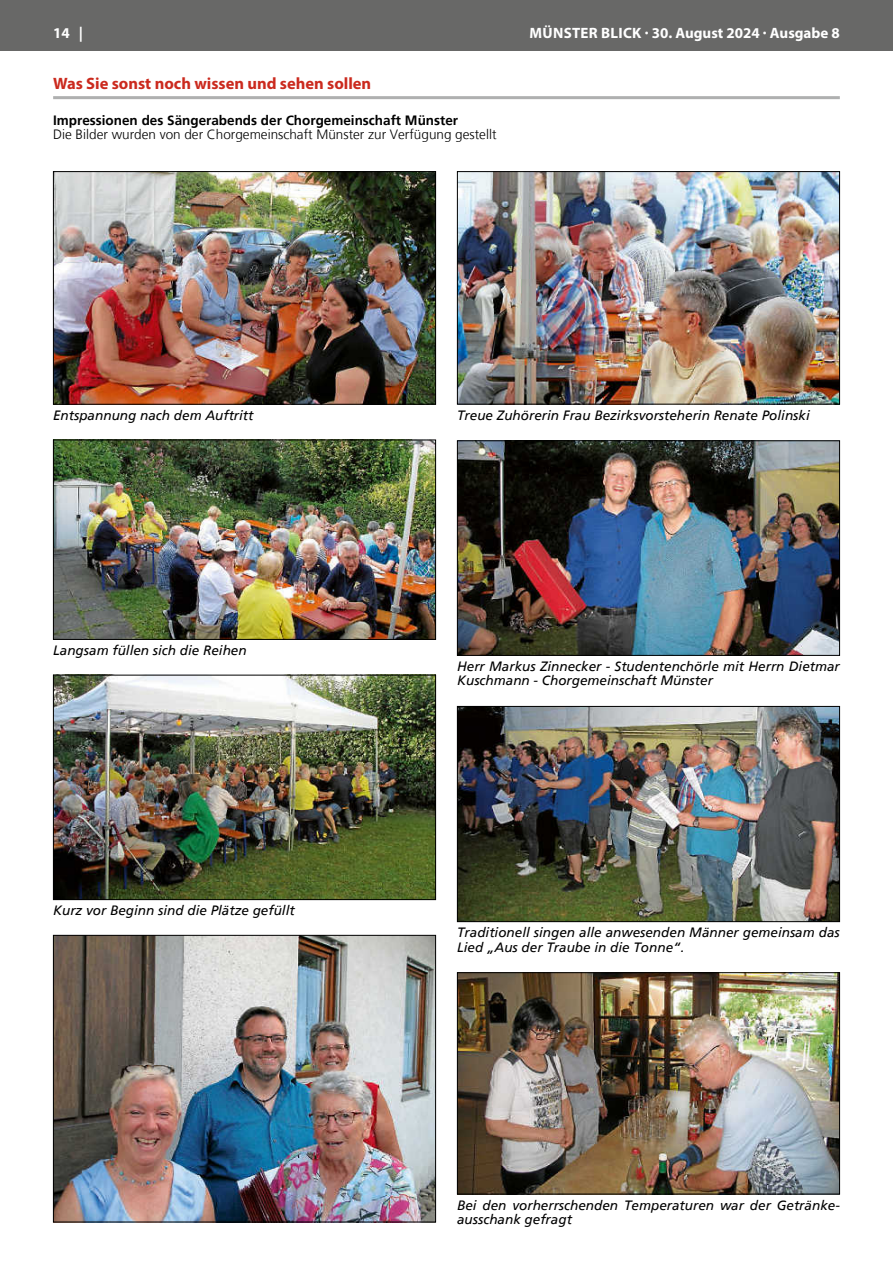
<style>
.page{position:relative;width:893px;height:1263px;background:#fff}
.page>*{position:absolute;margin:0;border:0;box-sizing:border-box;transform-origin:0 0}
.t1{font:700 16.5px "Myriad Pro";color:#cb2a1e}
.t2{font:700 15px "Myriad Pro";color:#fff}
.t3{font:italic 13.5px/14.4px "Frutiger";color:#000}
.t4{font:300 13.5px "Frutiger";color:#000}
.t5{font:700 13.5px "Frutiger";color:#000}
</style>
<div class="page">
<div style="left:0;top:0;width:893px;height:51px;background:#686867"></div>
<img style="left:55px;top:173px;width:379px;height:229px">
<div style="left:53px;top:171px;width:383px;height:233px;border:1px solid #000"></div>
<img style="left:55px;top:442px;width:379px;height:196px">
<div style="left:53px;top:440px;width:383px;height:200px;border:1px solid #000"></div>
<img style="left:55px;top:677px;width:379px;height:221px">
<div style="left:53px;top:675px;width:383px;height:225px;border:1px solid #000"></div>
<img style="left:55px;top:937px;width:379px;height:283px">
<div style="left:53px;top:935px;width:383px;height:287px;border:1px solid #000"></div>
<img style="left:459px;top:173px;width:379px;height:229px">
<div style="left:457px;top:171px;width:383px;height:233px;border:1px solid #000"></div>
<img style="left:459px;top:442px;width:379px;height:212px">
<div style="left:457px;top:440px;width:383px;height:216px;border:1px solid #000"></div>
<img style="left:459px;top:708px;width:379px;height:212px">
<div style="left:457px;top:706px;width:383px;height:216px;border:1px solid #000"></div>
<img style="left:459px;top:974px;width:379px;height:218px">
<div style="left:457px;top:972px;width:383px;height:222px;border:1px solid #000"></div>
<hr style="left:53px;top:96px;width:787px;height:3px;background:#afb0b0">
<p class="t2" style="left:53px;top:23px;width:31px">14 |</p>
<p class="t2" style="left:529px;top:23px;width:312px">MÜNSTER BLICK · 30. August 2024 · Ausgabe 8</p>
<p class="t1" style="left:53px;top:73px;width:320px">Was Sie sonst noch wissen und sehen sollen</p>
<p class="t5" style="left:53px;top:112px;width:407px">Impressionen des Sängerabends der Chorgemeinschaft Münster</p>
<p class="t4" style="left:53px;top:127px;width:445px">Die Bilder wurden von der Chorgemeinschaft Münster zur Verfügung gestellt</p>
<p class="t3" style="left:53px;top:408px;width:202px">Entspannung nach dem Auftritt</p>
<p class="t3" style="left:53px;top:643px;width:195px">Langsam füllen sich die Reihen</p>
<p class="t3" style="left:53px;top:903px;width:243px">Kurz vor Beginn sind die Plätze gefüllt</p>
<p class="t3" style="left:457px;top:408px;width:354px">Treue Zuhörerin Frau Bezirksvorsteherin Renate Polinski</p>
<p class="t3" style="left:457px;top:659px;width:384px">Herr Markus Zinnecker - Studentenchörle mit Herrn Dietmar<br>Kuschmann - Chorgemeinschaft Münster</p>
<p class="t3" style="left:457px;top:925px;width:384px">Traditionell singen alle anwesenden Männer gemeinsam das<br>Lied „Aus der Traube in die Tonne“.</p>
<p class="t3" style="left:457px;top:1197px;width:384px">Bei den vorherrschenden Temperaturen war der Getränke&shy;ausschank gefragt</p>
</div>
